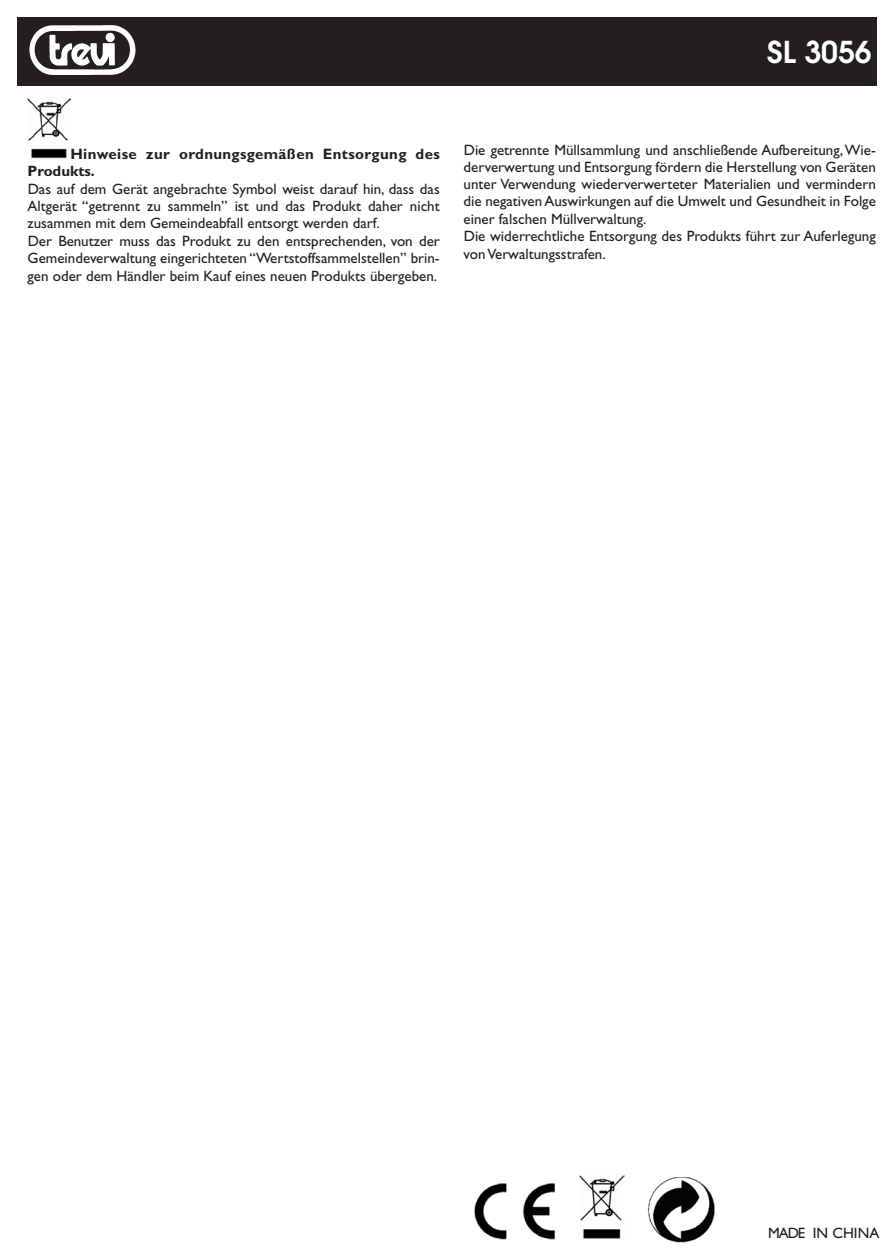
<style>
.page{position:relative;width:893px;height:1259px;background:#fff}
.page>*{position:absolute;margin:0;border:0;box-sizing:border-box;transform-origin:0 0}
.t1{font:600 30px "Avant Garde";color:#fff}
.Corpo_testo{font:15px/17.4px "Gill Sans";color:#231f20;text-align:justify}
.Corpo_testo-2{font:700 15px/17.4px "Gill Sans";letter-spacing:.025em;color:#231f20}
</style>
<div class="page">
<div style="left:17px;top:17px;width:859px;height:68px;background:#231f20"></div>
<img style="left:30px;top:26px;width:106px;height:48px">
<img style="left:28px;top:98px;width:42px;height:61px">
<img style="left:648px;top:1178px;width:67px;height:64px">
<img style="left:474px;top:1183px;width:82px;height:57px">
<img style="left:580px;top:1175px;width:44px;height:64px">
<h1 class="t1" style="left:767px;top:33px;width:106px">SL 3056</h1>
<p class="Corpo_testo-2" style="left:28px;top:145px;width:414px;text-indent:43px">Hinweise zur ordnungsgemäßen Entsorgung des<br>Produkts.</p>
<p class="Corpo_testo" style="left:28px;top:180px;width:414px">Das auf dem Gerät angebrachte Symbol weist darauf hin, dass das Altgerät “getrennt zu sammeln” ist und das Produkt daher nicht zusammen mit dem Gemeindeabfall entsorgt werden darf.</p>
<p class="Corpo_testo" style="left:28px;top:232px;width:414px">Der Benutzer muss das Produkt zu den entsprechenden, von der Gemeindeverwaltung eingerichteten “Wertstoffsammelstellen” brin&shy;gen oder dem Händler beim Kauf eines neuen Produkts übergeben.</p>
<p class="Corpo_testo" style="left:464px;top:141px;width:414px">Die getrennte Müllsammlung und anschließende Aufbereitung, Wie&shy;derverwertung und Entsorgung fördern die Herstellung von Geräten unter Verwendung wiederverwerteter Materialien und vermindern die negativen Auswirkungen auf die Umwelt und Gesundheit in Folge einer falschen Müllverwaltung.</p>
<p class="Corpo_testo" style="left:464px;top:227px;width:414px">Die widerrechtliche Entsorgung des Produkts führt zur Auferlegung von Verwaltungsstrafen.</p>
<p class="Corpo_testo" style="left:768px;top:1224px;width:113px">MADE IN CHINA</p>
</div>
